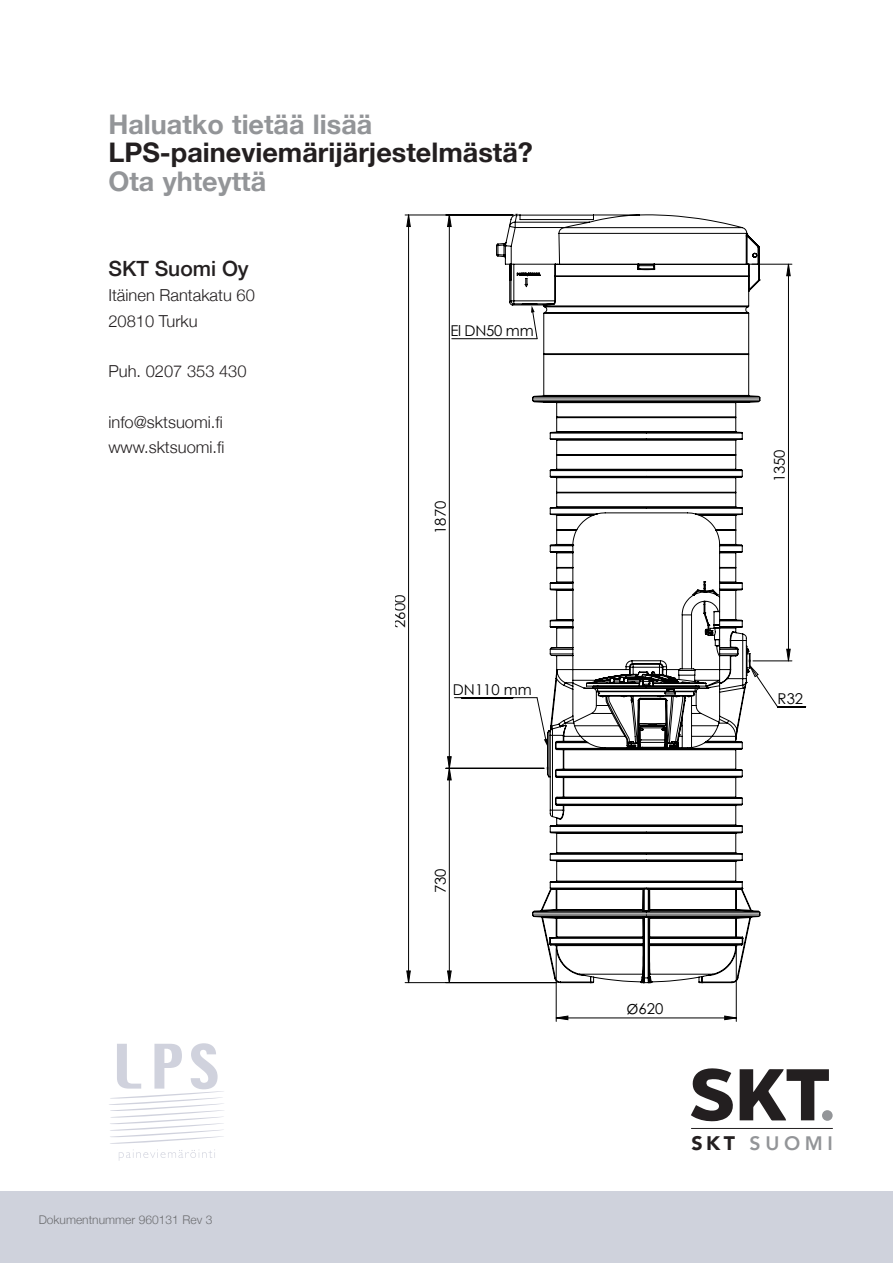
<style>
.page{position:relative;width:893px;height:1263px;background:#fff}
.page>*{position:absolute;margin:0;border:0;box-sizing:border-box;transform-origin:0 0}
._2_Rubrik_Inlaga{font:700 27px/28.5px "Helvetica Neue";color:#231f20}
.Adress_baksida{font:500 21px "Helvetica Neue";color:#231f20}
.t1{font:800 19.5px "Avenir";letter-spacing:.24em;color:#939598}
.Adress_baksida-2{font:300 16.5px "Helvetica Neue";color:#231f20}
.t2{font:14.85px "Century Gothic";color:#000}
.Text_Bullet{font:300 12px "Helvetica Neue";color:#6c6d70}
.s1{color:#939598}
.s2{font-family:"Gill Sans";font-weight:300;font-size:22.35px}
.s3{font-weight:900;font-size:19.65px;color:#231f20}
</style>
<div class="page">
<div style="left:0;top:1191px;width:893px;height:72px;background:#cfd2dc"></div>
<hr style="left:691px;top:1128px;width:142px;height:1px;background:#231f20">
<svg style="left:691px;top:1068px;width:138px;height:53px"></svg>
<div style="left:822px;top:1110px;width:11px;height:11px;background:#939598;border-radius:50%"></div>
<svg style="left:109px;top:1043px;width:115px;height:118px"></svg>
<hr style="left:736px;top:949px;width:1px;height:72px;background:#000">
<hr style="left:556px;top:949px;width:1px;height:72px;background:#000">
<hr style="left:753px;top:660px;width:39px;height:1px;background:#000">
<hr style="left:752px;top:264px;width:40px;height:1px;background:#000">
<hr style="left:446px;top:768px;width:98px;height:1px;background:#000">
<hr style="left:405px;top:215px;width:108px;height:1px;background:#000">
<hr style="left:405px;top:982px;width:152px;height:1px;background:#000">
<svg style="left:555px;top:1015px;width:182px;height:5px"></svg>
<svg style="left:786px;top:263px;width:5px;height:399px"></svg>
<svg style="left:406px;top:214px;width:46px;height:769px"></svg>
<svg style="left:495px;top:214px;width:266px;height:771px"></svg>
<svg style="left:536px;top:697px;width:11px;height:49px"></svg>
<svg style="left:531px;top:306px;width:7px;height:33px"></svg>
<p class="_2_Rubrik_Inlaga" style="left:108px;top:111px;width:426px"><span class="s1">Haluatko tietää lisää<br></span>LPS-paineviemärijärjestelmästä?<br><span class="s1">Ota yhteyttä</span></p>
<p class="Adress_baksida" style="left:108px;top:252px;width:142px">SKT Suomi Oy</p>
<p class="Adress_baksida-2" style="left:108px;top:282px;width:148px">Itäinen Rantakatu 60</p>
<p class="Adress_baksida-2" style="left:108px;top:307px;width:91px">20810 Turku</p>
<p class="Adress_baksida-2" style="left:108px;top:358px;width:140px">Puh. 0207 353 430</p>
<p class="Adress_baksida-2" style="left:108px;top:408px;width:116px">info@sktsuomi.fi</p>
<p class="Adress_baksida-2" style="left:108px;top:434px;width:118px">www.sktsuomi.fi</p>
<p class="Text_Bullet" style="left:39px;top:1210px;width:175px">Dokumentnummer 960131 Rev 3</p>
<p class="t2" style="left:450px;top:320px;width:85px">El DN50 mm</p>
<p class="t2" style="left:389px;top:628px;width:35px;rotate:-90deg">2600</p>
<p class="t2" style="left:430px;top:534px;width:35px;rotate:-90deg">1870</p>
<p class="t2" style="left:453px;top:679px;width:81px">DN110 mm</p>
<p class="t2" style="left:430px;top:893px;width:26px;rotate:-90deg">730</p>
<p class="t2" style="left:769px;top:482px;width:35px;rotate:-90deg">1350</p>
<p class="t2" style="left:778px;top:688px;width:27px">R32</p>
<p class="t2" style="left:626px;top:998px;width:38px"><span class="s2">ø</span>620</p>
<p class="t1" style="left:691px;top:1128px;width:143px"><span class="s3">SKT</span> SUOMI</p>
</div>
